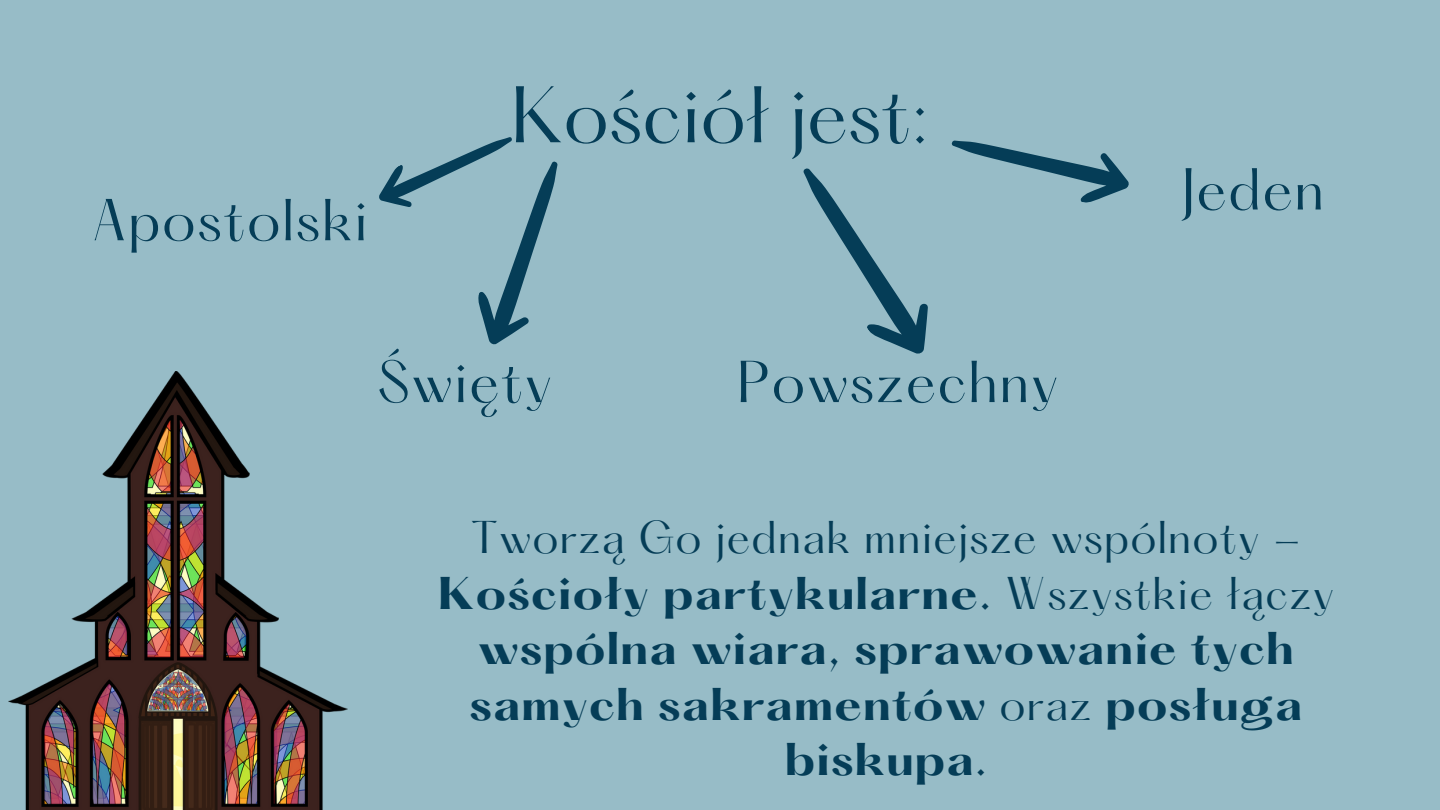
<style>
.page{position:relative;width:1440px;height:810px;background:#97bcc7}
.page>*{position:absolute;margin:0;border:0;box-sizing:border-box;transform-origin:0 0}
.t1{font:70px "Hatton";color:#053d57}
.t2{font:51.7px "Hatton";letter-spacing:.03em;color:#053d57}
.t3{font:700 40.1px/55.5px "Hatton";letter-spacing:.03em;color:#053d57;text-align:center}
.s1{font-weight:400}
</style>
<div class="page">
<svg style="left:379px;top:137px;width:179px;height:208px"></svg>
<svg style="left:803px;top:140px;width:326px;height:214px"></svg>
<img style="left:8px;top:371px;width:339px;height:439px">
<p class="t2" style="left:92px;top:196px;width:277px">Apostolski</p>
<p class="t1" style="left:511px;top:82px;width:419px">Kościół jest:</p>
<p class="t2" style="left:377px;top:358px;width:177px">Święty</p>
<p class="t2" style="left:737px;top:358px;width:323px">Powszechny</p>
<p class="t2" style="left:1181px;top:165px;width:145px">Jeden</p>
<p class="t3" style="left:438px;top:514px;width:898px"><span class="s1">Tworzą Go jednak mniejsze wspólnoty -<br></span>Kościoły partykularne. <span class="s1">Wszystkie łączy </span>wspólna wiara, sprawowanie tych samych sakramentów <span class="s1">oraz</span> posługa biskupa.</p>
</div>
